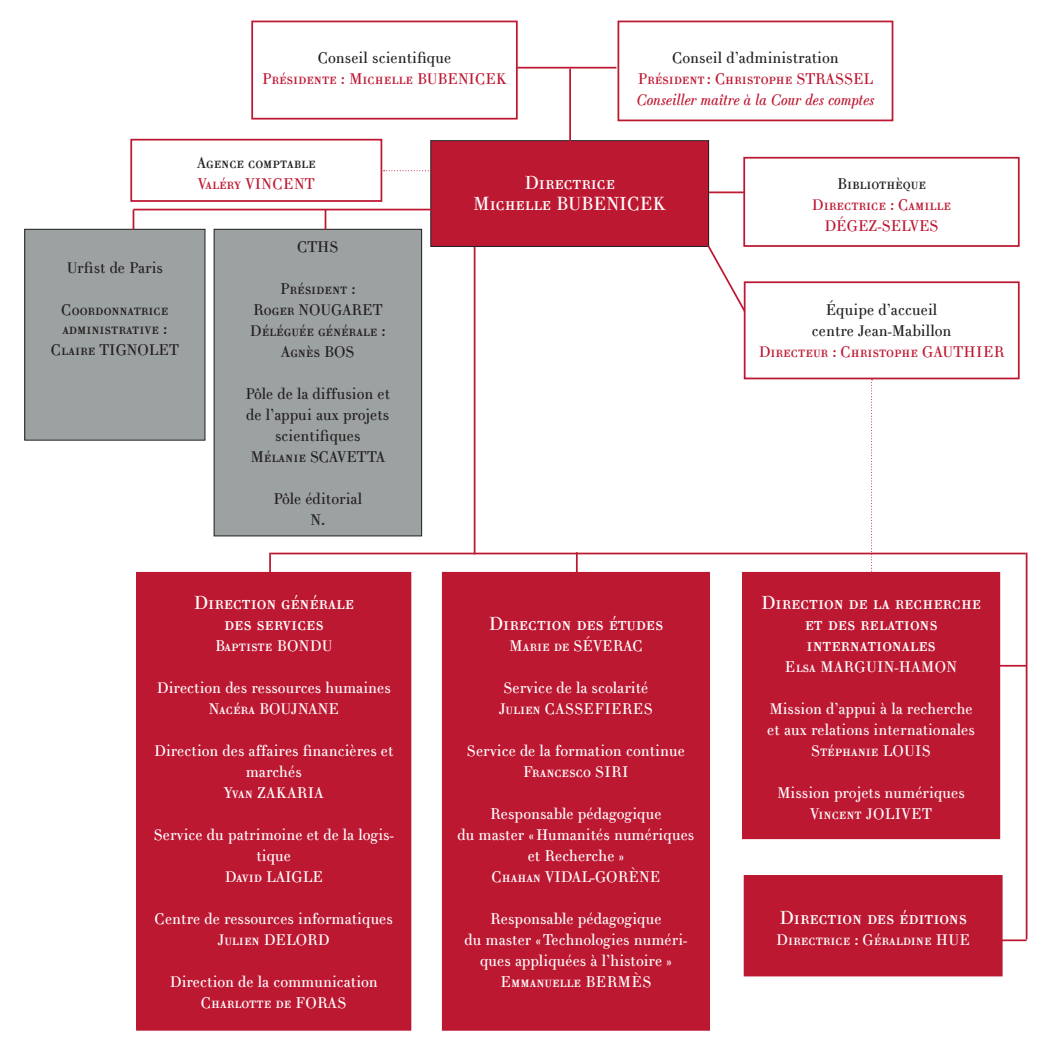
<style>
.page{position:relative;width:1042px;height:1042px;background:#fff}
.page>*{position:absolute;margin:0;border:0;box-sizing:border-box;transform-origin:0 0}
.TITRE_SOUS-CHAPITRE{font:19.25px "Carta Nova Texte";color:#fff}
.TITRE_SOUS-CHAPITRE-2{font:15.75px/21px "Carta Nova Texte";color:#fff;text-align:center}
.TITRE_SOUS-CHAPITRE-3{font:15.75px/21px "Carta Nova Texte";color:#231f20;text-align:center}
.TITRE_SOUS-CHAPITRE-4{font:15.75px "Carta Nova Texte";letter-spacing:.02em;color:#fff}
.TITRE_SOUS-CHAPITRE-5{font:15.75px "Carta Nova Texte";color:#bd1832}
.TITRE_SOUS-CHAPITRE-6{font:italic 15.75px/21px "Carta Nova Texte";letter-spacing:-.005em;color:#bd1832}
.TITRE_SOUS-CHAPITRE-7{font:15.75px "Carta Nova Texte";letter-spacing:.02em;color:#bd1832}
.s1{font-style:normal}
</style>
<div class="page">
<div style="left:742px;top:572px;width:257px;height:266px;background:#bd1832"></div>
<div style="left:742px;top:572px;width:258px;height:267px;border:1px solid #bd1832"></div>
<hr style="left:992px;top:665px;width:34px;height:1px;background:#bd1832">
<div style="left:251px;top:21px;width:267px;height:99px;border:2px solid #bd1832"></div>
<div style="left:25px;top:229px;width:180px;height:211px;background:#9ca1a2"></div>
<div style="left:24px;top:229px;width:181px;height:211px;border:1px solid #231f20"></div>
<div style="left:130px;top:139px;width:252px;height:63px;border:2px solid #bd1832"></div>
<div style="left:214px;top:229px;width:208px;height:307px;background:#9ca1a2"></div>
<div style="left:214px;top:229px;width:208px;height:307px;border:1px solid #231f20"></div>
<div style="left:744px;top:875px;width:258px;height:101px;background:#bd1832"></div>
<div style="left:442px;top:572px;width:267px;height:458px;background:#bd1832"></div>
<div style="left:442px;top:572px;width:268px;height:458px;border:1px solid #bd1832"></div>
<div style="left:137px;top:572px;width:274px;height:458px;background:#bd1832"></div>
<div style="left:136px;top:572px;width:275px;height:458px;border:1px solid #bd1832"></div>
<div style="left:744px;top:281px;width:275px;height:98px;border:2px solid #bd1832"></div>
<div style="left:431px;top:141px;width:277px;height:105px;background:#bd1832"></div>
<div style="left:430px;top:140px;width:279px;height:107px;border:1px solid #231f20"></div>
<div style="left:743px;top:157px;width:276px;height:90px;border:2px solid #bd1832"></div>
<div style="left:617px;top:21px;width:276px;height:100px;border:2px solid #bd1832"></div>
<hr style="left:269px;top:554px;width:2px;height:36px;background:#bd1832">
<hr style="left:269px;top:553px;width:756px;height:1px;background:#bd1832">
<hr style="left:992px;top:939px;width:34px;height:2px;background:#bd1832">
<hr style="left:709px;top:191px;width:35px;height:2px;background:#bd1832">
<hr style="left:474px;top:247px;width:1px;height:307px;background:#bd1832">
<hr style="left:576px;top:552px;width:2px;height:31px;background:#bd1832">
<hr style="left:517px;top:67px;width:99px;height:2px;background:#bd1832">
<hr style="left:569px;top:69px;width:2px;height:74px;background:#bd1832">
<svg style="left:706px;top:244px;width:41px;height:70px"></svg>
<svg style="left:384px;top:170px;width:48px;height:1px"></svg>
<hr style="left:133px;top:209px;width:298px;height:1px;background:#bd1832">
<svg style="left:133px;top:210px;width:1px;height:20px"></svg>
<svg style="left:325px;top:210px;width:1px;height:20px"></svg>
<svg style="left:871px;top:379px;width:1px;height:194px"></svg>
<hr style="left:1025px;top:553px;width:2px;height:386px;background:#bd1832">
<p class="TITRE_SOUS-CHAPITRE-3" style="left:318px;top:47px;width:135px">Conseil scientifique</p>
<p class="TITRE_SOUS-CHAPITRE-5" style="left:262px;top:69px;width:246px">Présidente : Michelle BUBENICEK</p>
<p class="TITRE_SOUS-CHAPITRE-3" style="left:672px;top:47px;width:168px">Conseil d’administration</p>
<p class="TITRE_SOUS-CHAPITRE-6" style="left:636px;top:68px;width:240px"><span class="s1">Président : Christophe STRASSEL<br></span>Conseiller maître à la Cour des comptes</p>
<p class="TITRE_SOUS-CHAPITRE-3" style="left:197px;top:152px;width:120px">Agence comptable</p>
<p class="TITRE_SOUS-CHAPITRE-7" style="left:198px;top:174px;width:118px">Valéry VINCENT</p>
<p class="TITRE_SOUS-CHAPITRE-3" style="left:67px;top:257px;width:98px">Urfist de Paris</p>
<p class="TITRE_SOUS-CHAPITRE-3" style="left:61px;top:299px;width:109px">Coordonnatrice</p>
<p class="TITRE_SOUS-CHAPITRE-3" style="left:51px;top:318px;width:129px">administrative :<br>Claire TIGNOLET</p>
<p class="TITRE_SOUS-CHAPITRE-3" style="left:297px;top:236px;width:43px">CTHS</p>
<p class="TITRE_SOUS-CHAPITRE-3" style="left:280px;top:278px;width:77px">Président :</p>
<p class="TITRE_SOUS-CHAPITRE-3" style="left:250px;top:299px;width:137px">Roger NOUGARET<br>Déléguée générale :<br>Agnès BOS</p>
<p class="TITRE_SOUS-CHAPITRE-3" style="left:245px;top:383px;width:146px">Pôle de la diffusion et de l’appui aux projets scientifiques</p>
<p class="TITRE_SOUS-CHAPITRE-3" style="left:250px;top:446px;width:136px">Mélanie SCAVETTA</p>
<p class="TITRE_SOUS-CHAPITRE-3" style="left:273px;top:488px;width:90px">Pôle éditorial</p>
<p class="TITRE_SOUS-CHAPITRE-3" style="left:310px;top:509px;width:16px">N.</p>
<p class="TITRE_SOUS-CHAPITRE" style="left:194px;top:591px;width:162px">Direction générale</p>
<p class="TITRE_SOUS-CHAPITRE" style="left:224px;top:612px;width:101px">des services</p>
<p class="TITRE_SOUS-CHAPITRE-4" style="left:215px;top:636px;width:119px">Baptiste BONDU</p>
<p class="TITRE_SOUS-CHAPITRE-2" style="left:157px;top:677px;width:235px">Direction des ressources humaines</p>
<p class="TITRE_SOUS-CHAPITRE-2" style="left:209px;top:698px;width:132px">Nacéra BOUJNANE</p>
<p class="TITRE_SOUS-CHAPITRE-2" style="left:154px;top:740px;width:241px">Direction des affaires financières et marchés</p>
<p class="TITRE_SOUS-CHAPITRE-4" style="left:224px;top:783px;width:101px">Yvan ZAKARIA</p>
<p class="TITRE_SOUS-CHAPITRE-2" style="left:154px;top:824px;width:242px">Service du patrimoine et de la logis&shy;tique</p>
<p class="TITRE_SOUS-CHAPITRE-2" style="left:225px;top:866px;width:100px">David LAIGLE</p>
<p class="TITRE_SOUS-CHAPITRE-2" style="left:155px;top:908px;width:240px">Centre de ressources informatiques</p>
<p class="TITRE_SOUS-CHAPITRE-2" style="left:218px;top:929px;width:113px">Julien DELORD</p>
<p class="TITRE_SOUS-CHAPITRE-2" style="left:170px;top:971px;width:210px">Direction de la communication</p>
<p class="TITRE_SOUS-CHAPITRE-4" style="left:201px;top:993px;width:147px">Charlotte de FORAS</p>
<p class="TITRE_SOUS-CHAPITRE" style="left:524px;top:171px;width:92px">Directrice</p>
<p class="TITRE_SOUS-CHAPITRE" style="left:473px;top:192px;width:194px">Michelle BUBENICEK</p>
<p class="TITRE_SOUS-CHAPITRE" style="left:489px;top:612px;width:176px">Direction des études</p>
<p class="TITRE_SOUS-CHAPITRE-2" style="left:509px;top:635px;width:135px">Marie de SÉVERAC</p>
<p class="TITRE_SOUS-CHAPITRE-2" style="left:499px;top:677px;width:155px;text-align:left">Service de la scolarité<br>Julien CASSEFIERES</p>
<p class="TITRE_SOUS-CHAPITRE-2" style="left:467px;top:740px;width:219px">Service de la formation continue</p>
<p class="TITRE_SOUS-CHAPITRE-4" style="left:523px;top:762px;width:107px">Francesco SIRI</p>
<p class="TITRE_SOUS-CHAPITRE-2" style="left:457px;top:803px;width:238px">Responsable pédagogique<br>du master «Humanités numériques et Recherche »</p>
<p class="TITRE_SOUS-CHAPITRE-2" style="left:491px;top:866px;width:170px">Chahan VIDAL-GORÈNE</p>
<p class="TITRE_SOUS-CHAPITRE-2" style="left:464px;top:908px;width:224px">Responsable pédagogique<br>du master «Technologies numéri&shy;ques appliquées à l’histoire »</p>
<p class="TITRE_SOUS-CHAPITRE-4" style="left:500px;top:972px;width:153px">Emmanuelle BERMÈS</p>
<p class="TITRE_SOUS-CHAPITRE-3" style="left:837px;top:173px;width:90px">Bibliothèque</p>
<p class="TITRE_SOUS-CHAPITRE-5" style="left:812px;top:195px;width:141px">Directrice : Camille</p>
<p class="TITRE_SOUS-CHAPITRE-5" style="left:824px;top:216px;width:116px">DÉGEZ-SELVES</p>
<p class="TITRE_SOUS-CHAPITRE-3" style="left:826px;top:299px;width:113px">Équipe d’accueil</p>
<p class="TITRE_SOUS-CHAPITRE-3" style="left:812px;top:320px;width:141px">centre Jean-Mabillon</p>
<p class="TITRE_SOUS-CHAPITRE-5" style="left:759px;top:342px;width:247px">Directeur : Christophe GAUTHIER</p>
<p class="TITRE_SOUS-CHAPITRE" style="left:761px;top:591px;width:222px">Direction de la recherche</p>
<p class="TITRE_SOUS-CHAPITRE" style="left:805px;top:612px;width:134px">et des relations</p>
<p class="TITRE_SOUS-CHAPITRE" style="left:806px;top:633px;width:131px">internationales</p>
<p class="TITRE_SOUS-CHAPITRE-4" style="left:785px;top:657px;width:174px">Elsa MARGUIN-HAMON</p>
<p class="TITRE_SOUS-CHAPITRE-2" style="left:769px;top:698px;width:205px">Mission d’appui à la recherche</p>
<p class="TITRE_SOUS-CHAPITRE-2" style="left:767px;top:719px;width:209px">et aux relations internationales</p>
<p class="TITRE_SOUS-CHAPITRE-4" style="left:811px;top:741px;width:121px">Stéphanie LOUIS</p>
<p class="TITRE_SOUS-CHAPITRE-2" style="left:777px;top:782px;width:189px">Mission projets numériques<br>Vincent JOLIVET</p>
<p class="TITRE_SOUS-CHAPITRE" style="left:779px;top:906px;width:189px">Direction des éditions</p>
<p class="TITRE_SOUS-CHAPITRE-4" style="left:776px;top:930px;width:195px">Directrice : Géraldine HUE</p>
</div>
